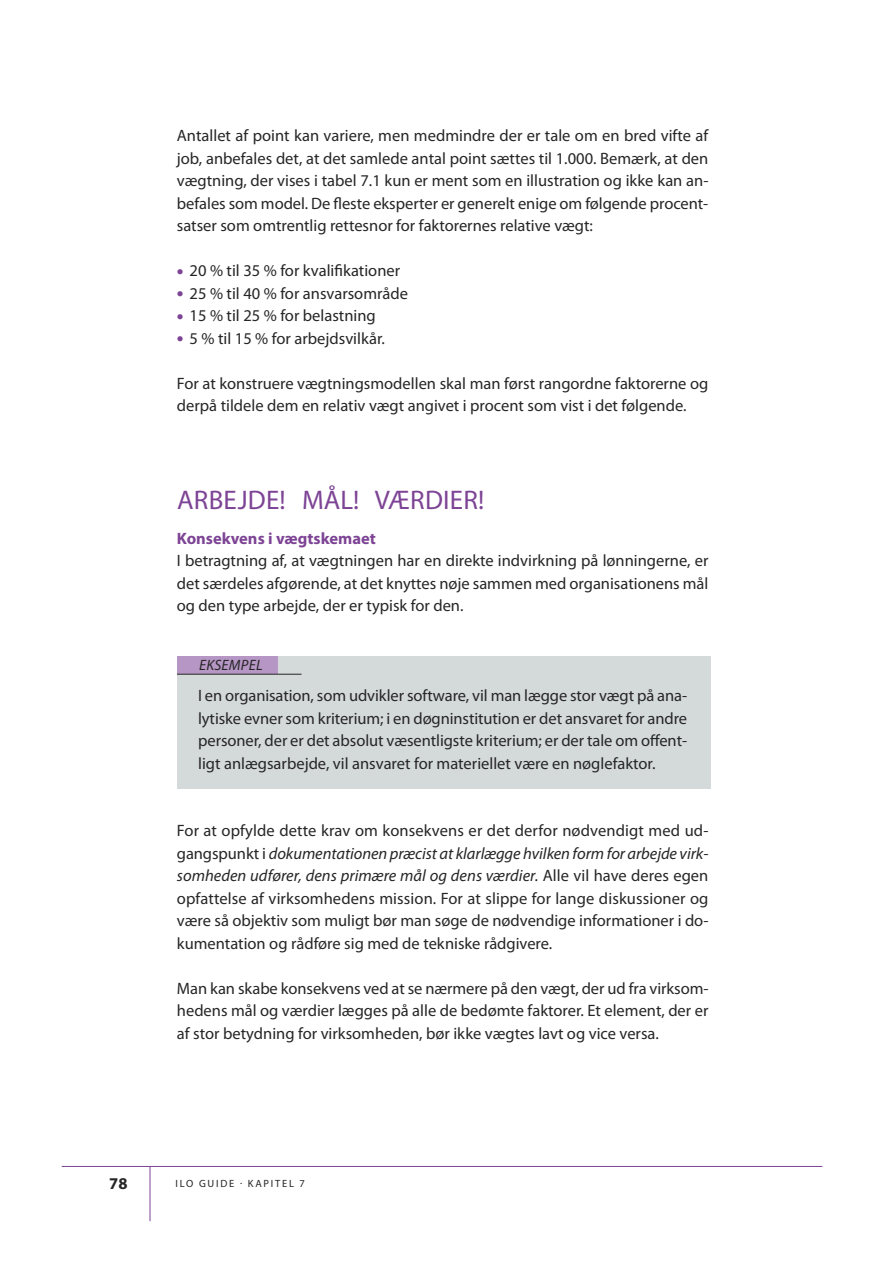
<style>
.page{position:relative;width:893px;height:1263px;background:#fff}
.page>*{position:absolute;margin:0;border:0;box-sizing:border-box;transform-origin:0 0}
.t1{font:27px "Myriad Pro";letter-spacing:.01em;color:#7d4495}
.t2{font:16.5px/22.5px "Myriad Pro";color:#272627;text-align:justify}
.t3{font:700 16.5px "Myriad Pro";color:#7d4495}
.t4{font:700 16.5px "Myriad Pro";color:#272627}
.t5{font:italic 15px "Myriad Pro";letter-spacing:.02em;color:#272627}
.t6{font:10.5px "Myriad Pro";letter-spacing:.17em;color:#272627}
.s1{color:#7d4495}
.s2{font-style:italic}
</style>
<div class="page">
<div style="left:177px;top:656px;width:533px;height:132px;background:#d4d9da"></div>
<div style="left:177px;top:656px;width:101px;height:18px;background:#b696c4"></div>
<hr style="left:177px;top:674px;width:125px;height:1px;background:#272627">
<hr style="left:150px;top:1166px;width:1px;height:55px;background:#7d4495">
<hr style="left:62px;top:1166px;width:760px;height:1px;background:#7d4495">
<p class="t2" style="left:177px;top:126px;width:534px">antallet af point kan variere, men medmindre der er tale om en bred vifte af job, anbefales det, at det samlede antal point sættes til 1.000. bemærk, at den vægtning, der vises i tabel 7.1 kun er ment som en illustration og ikke kan an&shy;befales som model. de fleste eksperter er generelt enige om følgende procent&shy;satser som omtrentlig rettesnor for faktorernes relative vægt:</p>
<p class="t2" style="left:177px;top:261px;width:225px"><span class="s1">●</span> 20 % til 35 % for kvalifikationer</p>
<p class="t2" style="left:177px;top:283px;width:233px"><span class="s1">●</span> 25 % til 40 % for ansvarsområde</p>
<p class="t2" style="left:177px;top:306px;width:200px"><span class="s1">●</span> 15 % til 25 % for belastning</p>
<p class="t2" style="left:177px;top:328px;width:210px"><span class="s1">●</span> 5 % til 15 % for arbejdsvilkår.</p>
<p class="t2" style="left:177px;top:373px;width:533px">for at konstruere vægtningsmodellen skal man først rangordne faktorerne og derpå tildele dem en relativ vægt angivet i procent som vist i det følgende.</p>
<h1 class="t1" style="left:177px;top:490px;width:309px">arbejde! Mål! værdier!</h1>
<p class="t3" style="left:177px;top:532px;width:200px">Konsekvens i vægtskemaet</p>
<p class="t2" style="left:177px;top:550px;width:533px">i betragtning af, at vægtningen har en direkte indvirkning på lønningerne, er det særdeles afgørende, at det knyttes nøje sammen med organisationens mål og den type arbejde, der er typisk for den.</p>
<p class="t5" style="left:199px;top:660px;width:65px">EksEMpEl</p>
<p class="t2" style="left:198px;top:685px;width:490px">i en organisation, som udvikler software, vil man lægge stor vægt på ana&shy;lytiske evner som kriterium; i en døgninstitution er det ansvaret for andre personer, der er det absolut væsentligste kriterium; er der tale om offent&shy;ligt anlægsarbejde, vil ansvaret for materiellet være en nøglefaktor.</p>
<p class="t2" style="left:177px;top:820px;width:533px">for at opfylde dette krav om konsekvens er det derfor nødvendigt med ud&shy;gangspunkt i <span class="s2">dokumentationen præcist at klarlægge hvilken form for arbejde virk&shy;somheden udfører, dens primære mål og dens værdier.</span> alle vil have deres egen opfattelse af virksomhedens mission. for at slippe for lange diskussioner og være så objektiv som muligt bør man søge de nødvendige informationer i do&shy;kumentation og rådføre sig med de tekniske rådgivere.</p>
<p class="t2" style="left:177px;top:978px;width:533px">Man kan skabe konsekvens ved at se nærmere på den vægt, der ud fra virksom&shy;hedens mål og værdier lægges på alle de bedømte faktorer. et element, der er af stor betydning for virksomheden, bør ikke vægtes lavt og vice versa.</p>
<p class="t4" style="left:109px;top:1177px;width:20px">78</p>
<p class="t6" style="left:176px;top:1179px;width:131px">ilo guide · kaPitel 7</p>
</div>
